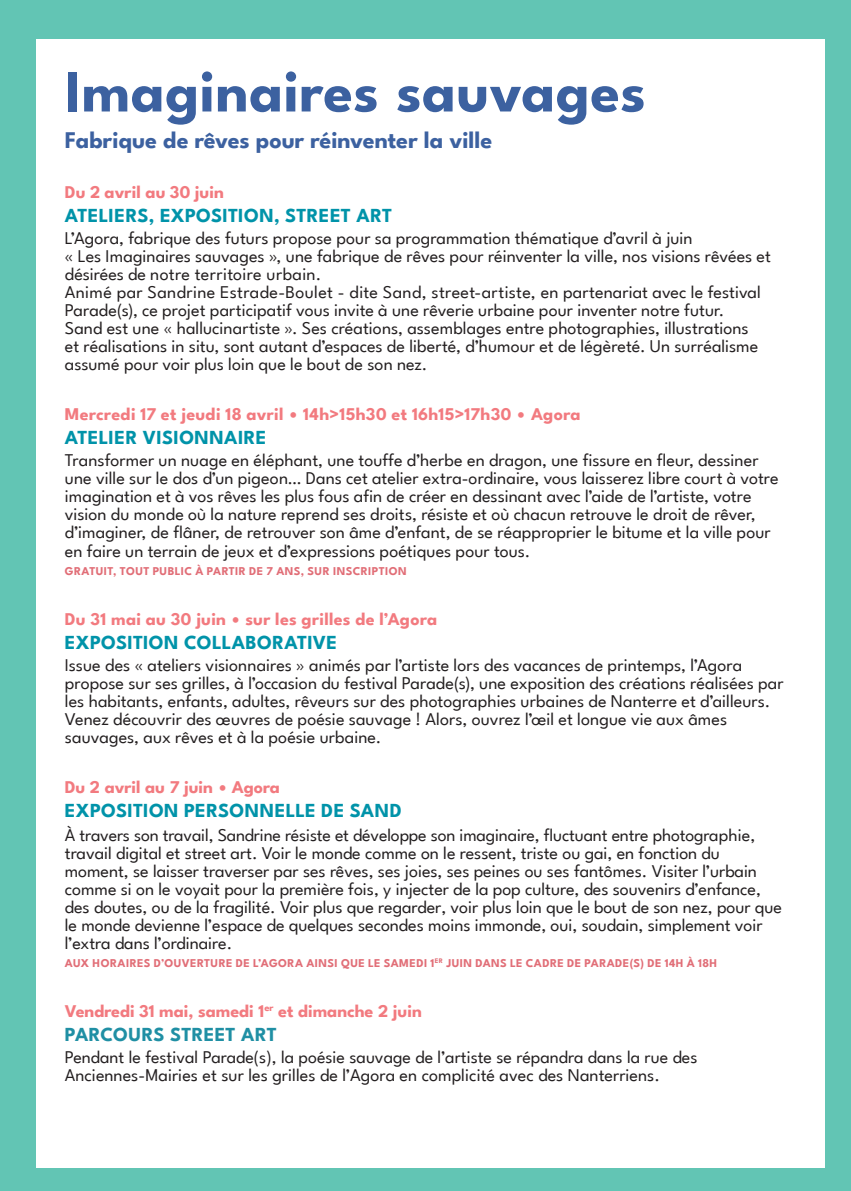
<style>
.page{position:relative;width:851px;height:1191px;background:#fff}
.page>*{position:absolute;margin:0;border:0;box-sizing:border-box;transform-origin:0 0}
.titre_rubrique{font:700 60px "League Spartan";letter-spacing:.01em;color:#3c61a0}
.titre_rubrique-2{font:700 24px "League Spartan";letter-spacing:-.005em;color:#3c61a0}
.titre_événement{font:700 20px "League Spartan";letter-spacing:.01em;color:#0093a9}
.titre_événement-2{font:700 20px "League Spartan";letter-spacing:.005em;color:#1f8fa4}
.t1{font:18px/18px "League Spartan";color:#231f20}
.titre_rubrique-3{font:700 18px "League Spartan";letter-spacing:.005em;color:#f27a7f}
.t2{font:700 12px "League Spartan";letter-spacing:.035em;color:#e16e77}
</style>
<div class="page">
<div style="left:0;top:0;width:850px;height:1191px;background:#62c5b4"></div>
<div style="left:36px;top:40px;width:788px;height:1128px;background:#fff"></div>
<p class="titre_rubrique" style="left:65px;top:45px;width:582px">Imaginaires sauvages</p>
<p class="titre_rubrique-2" style="left:65px;top:121px;width:429px">Fabrique de rêves pour réinventer la ville</p>
<p class="titre_rubrique-3" style="left:65px;top:177px;width:161px">Du 2 avril au 30 juin</p>
<p class="titre_événement" style="left:65px;top:199px;width:329px">ATELIERS, EXPOSITION, STREET ART</p>
<p class="t1" style="left:65px;top:227px;width:707px">L’Agora, fabrique des futurs propose pour sa programmation thématique d’avril à juin<br>« Les Imaginaires sauvages », une fabrique de rêves pour réinventer la ville, nos visions rêvées et désirées de notre territoire urbain.</p>
<p class="t1" style="left:65px;top:281px;width:697px">Animé par Sandrine Estrade-Boulet - dite Sand, street-artiste, en partenariat avec le festival<br>Parade(s), ce projet participatif vous invite à une rêverie urbaine pour inventer notre futur.</p>
<p class="t1" style="left:65px;top:317px;width:695px">Sand est une « hallucinartiste ». Ses créations, assemblages entre photographies, illustrations et réalisations in situ, sont autant d’espaces de liberté, d’humour et de légèreté. Un surréalisme assumé pour voir plus loin que le bout de son nez.</p>
<p class="titre_rubrique-3" style="left:65px;top:399px;width:517px">Mercredi 17 et jeudi 18 avril • 14h&gt;15h30 et 16h15&gt;17h30 • Agora</p>
<p class="titre_événement" style="left:65px;top:421px;width:203px">ATELIER VISIONNAIRE</p>
<p class="t1" style="left:65px;top:449px;width:715px">Transformer un nuage en éléphant, une touffe d’herbe en dragon, une fissure en fleur, dessiner une ville sur le dos d’un pigeon… Dans cet atelier extra-ordinaire, vous laisserez libre court à votre imagination et à vos rêves les plus fous afin de créer en dessinant avec l’aide de l’artiste, votre vision du monde où la nature reprend ses droits, résiste et où chacun retrouve le droit de rêver, d’imaginer, de flâner, de retrouver son âme d’enfant, de se réapproprier le bitume et la ville pour en faire un terrain de jeux et d’expressions poétiques pour tous.</p>
<p class="t2" style="left:65px;top:561px;width:343px">GRATUIT, TOUT PUBLIC À PARTIR DE 7 ANS, SUR INSCRIPTION</p>
<p class="titre_rubrique-3" style="left:65px;top:604px;width:374px">Du 31 mai au 30 juin • sur les grilles de l’Agora</p>
<p class="titre_événement" style="left:65px;top:626px;width:274px">EXPOSITION COLLABORATIVE</p>
<p class="t1" style="left:65px;top:654px;width:720px">Issue des « ateliers visionnaires » animés par l’artiste lors des vacances de printemps, l’Agora propose sur ses grilles, à l’occasion du festival Parade(s), une exposition des créations réalisées par les habitants, enfants, adultes, rêveurs sur des photographies urbaines de Nanterre et d’ailleurs.<br>Venez découvrir des œuvres de poésie sauvage ! Alors, ouvrez l’œil et longue vie aux âmes</p>
<p class="t1" style="left:65px;top:726px;width:318px">sauvages, aux rêves et à la poésie urbaine.</p>
<p class="titre_rubrique-3" style="left:65px;top:772px;width:216px">Du 2 avril au 7 juin • Agora</p>
<p class="titre_événement" style="left:65px;top:794px;width:338px">EXPOSITION PERSONNELLE DE SAND</p>
<p class="t1" style="left:65px;top:824px;width:718px">À travers son travail, Sandrine résiste et développe son imaginaire, fluctuant entre photographie, travail digital et street art. Voir le monde comme on le ressent, triste ou gai, en fonction du moment, se laisser traverser par ses rêves, ses joies, ses peines ou ses fantômes. Visiter l’urbain comme si on le voyait pour la première fois, y injecter de la pop culture, des souvenirs d’enfance, des doutes, ou de la fragilité. Voir plus que regarder, voir plus loin que le bout de son nez, pour que le monde devienne l’espace de quelques secondes moins immonde, oui, soudain, simplement voir l’extra dans l’ordinaire.</p>
<p class="t2" style="left:65px;top:953px;width:653px">AUX HORAIRES D’OUVERTURE DE L’AGORA AINSI QUE LE SAMEDI 1<sup>ER</sup> JUIN DANS LE CADRE DE PARADE(S) DE 14H À 18H</p>
<p class="titre_rubrique-3" style="left:65px;top:996px;width:358px">Vendredi 31 mai, samedi 1<sup>er</sup> et dimanche 2 juin</p>
<p class="titre_événement-2" style="left:65px;top:1018px;width:213px">PARCOURS STREET ART</p>
<p class="t1" style="left:65px;top:1046px;width:634px">Pendant le festival Parade(s), la poésie sauvage de l’artiste se répandra dans la rue des</p>
<p class="t1" style="left:65px;top:1064px;width:596px">Anciennes-Mairies et sur les grilles de l’Agora en complicité avec des Nanterriens.</p>
</div>
